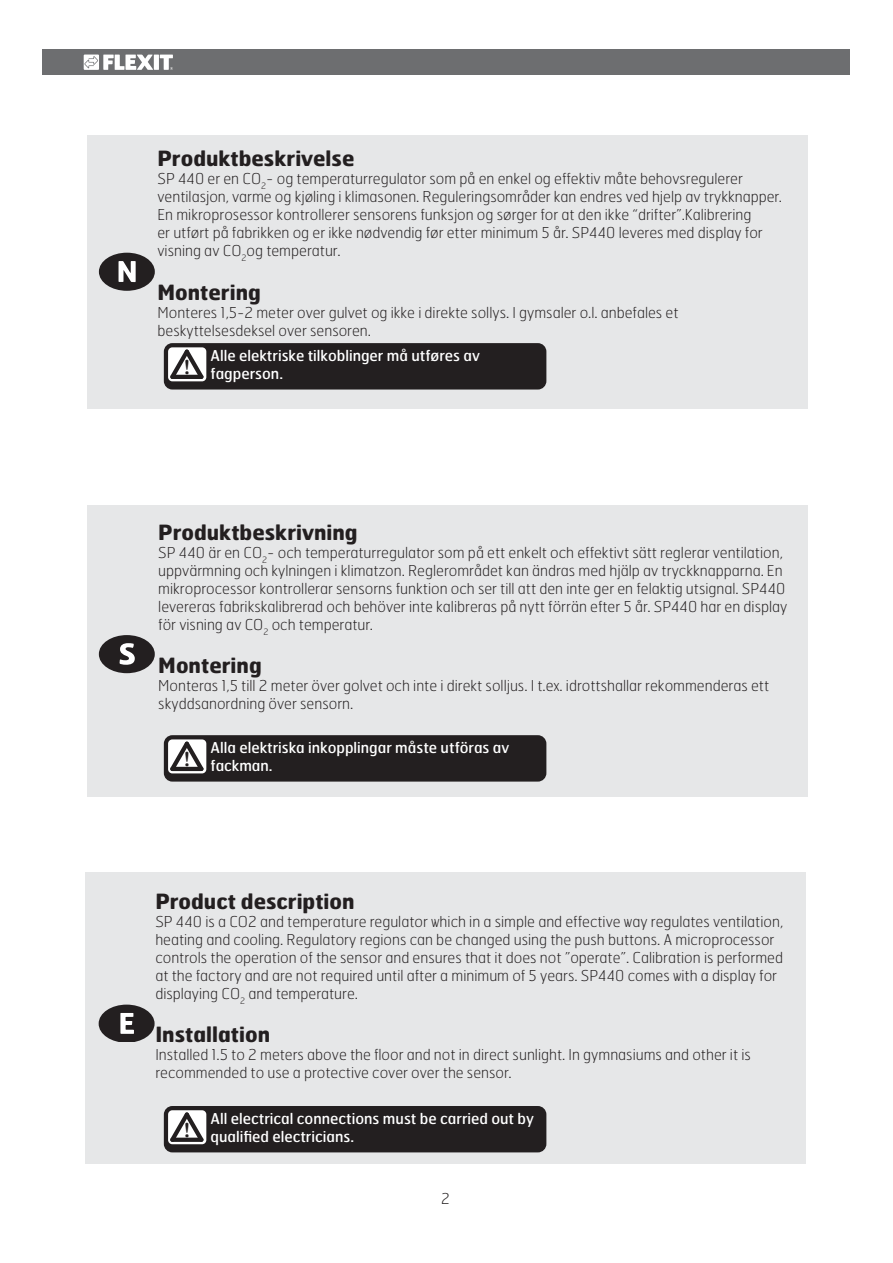
<style>
.page{position:relative;width:893px;height:1263px;background:#fff}
.page>*{position:absolute;margin:0;border:0;box-sizing:border-box;transform-origin:0 0}
.t1{font:700 22.35px "Garamond";color:#231f20}
.t2{font:700 21px "Hermes";color:#231f20}
.t3{font:100 15px/18px "Hermes";color:#231f20}
.t4{font:15px/18px "Hermes";color:#fff}
</style>
<div class="page">
<div style="left:87px;top:135px;width:720px;height:273px;background:#e6e7e8"></div>
<div style="left:87px;top:506px;width:720px;height:291px;background:#e6e7e8"></div>
<div style="left:85px;top:873px;width:721px;height:291px;background:#e6e7e8"></div>
<div style="left:100px;top:254px;width:54px;height:36px;background:#231f20;border-radius:50%"></div>
<div style="left:99px;top:253px;width:56px;height:38px;border:3px solid #231f20;border-radius:50%"></div>
<svg style="left:119px;top:261px;width:17px;height:21px"></svg>
<div style="left:100px;top:636px;width:54px;height:36px;background:#231f20;border-radius:50%"></div>
<div style="left:99px;top:635px;width:56px;height:38px;border:3px solid #231f20;border-radius:50%"></div>
<svg style="left:119px;top:643px;width:16px;height:22px"></svg>
<svg style="left:99px;top:1005px;width:56px;height:37px"></svg>
<div style="left:164px;top:343px;width:382px;height:47px;background:#231f20;border-radius:8px"></div>
<svg style="left:168px;top:347px;width:39px;height:35px"></svg>
<div style="left:164px;top:1106px;width:382px;height:46px;background:#231f20;border-radius:9px"></div>
<svg style="left:168px;top:1110px;width:39px;height:35px"></svg>
<div style="left:164px;top:735px;width:382px;height:47px;background:#231f20;border-radius:8px"></div>
<svg style="left:168px;top:739px;width:39px;height:35px"></svg>
<div style="left:42px;top:49px;width:808px;height:26px;background:#6d6e70"></div>
<div style="left:154px;top:55px;width:5px;height:15px;background:#fff"></div>
<svg style="left:160px;top:55px;width:13px;height:15px"></svg>
<svg style="left:84px;top:55px;width:69px;height:15px"></svg>
<h2 class="t2" style="left:157px;top:151px;width:198px">Produktbeskrivelse</h2>
<p class="t3" style="left:157px;top:171px;width:626px">SP 440 er en CO<sub>2</sub>- og temperaturregulator som på en enkel og effektiv måte behovsregulerer ventilasjon, varme og kjøling i klimasonen. Reguleringsområder kan endres ved hjelp av trykknapper.<br>En mikroprosessor kontrollerer sensorens funksjon og sørger for at den ikke “drifter”.Kalibrering<br>er utført på fabrikken og er ikke nødvendig før etter minimum 5 år. SP440 leveres med display for visning av CO<sub>2</sub>og temperatur.</p>
<h2 class="t2" style="left:157px;top:284px;width:105px">Montering</h2>
<p class="t3" style="left:157px;top:305px;width:522px">Monteres 1,5-2 meter over gulvet og ikke i direkte sollys. I gymsaler o.l. anbefales et beskyttelsesdeksel over sensoren.</p>
<h1 class="t1" style="left:184px;top:355px;width:7px">!</h1>
<p class="t4" style="left:211px;top:348px;width:271px">Alle elektriske tilkoblinger må utføres av fagperson.</p>
<h2 class="t2" style="left:158px;top:525px;width:201px">Produktbeskrivning</h2>
<p class="t3" style="left:158px;top:545px;width:631px">SP 440 är en CO<sub>2</sub>- och temperaturregulator som på ett enkelt och effektivt sätt reglerar ventilation, uppvärmning och kylningen i klimatzon. Reglerområdet kan ändras med hjälp av tryckknapparna. En mikroprocessor kontrollerar sensorns funktion och ser till att den inte ger en felaktig utsignal. SP440 levereras fabrikskalibrerad och behöver inte kalibreras på nytt förrän efter 5 år. SP440 har en display för visning av CO<sub>2</sub> och temperatur.</p>
<h2 class="t2" style="left:158px;top:658px;width:105px">Montering</h2>
<p class="t3" style="left:158px;top:678px;width:612px">Monteras 1,5 till 2 meter över golvet och inte i direkt solljus. I t.ex. idrottshallar rekommenderas ett skyddsanordning över sensorn.</p>
<h1 class="t1" style="left:184px;top:747px;width:7px">!</h1>
<p class="t4" style="left:211px;top:740px;width:300px">Alla elektriska inkopplingar måste utföras av fackman.</p>
<h2 class="t2" style="left:155px;top:893px;width:201px">Product description</h2>
<p class="t3" style="left:155px;top:914px;width:629px">SP 440 is a CO2 and temperature regulator which in a simple and effective way regulates ventilation, heating and cooling. Regulatory regions can be changed using the push buttons. A microprocessor controls the operation of the sensor and ensures that it does not ”operate”. Calibration is performed at the factory and are not required until after a minimum of 5 years. SP440 comes with a display for displaying CO<sub>2</sub> and temperature.</p>
<h2 class="t2" style="left:155px;top:1027px;width:116px">Installation</h2>
<p class="t3" style="left:155px;top:1047px;width:597px">Installed 1.5 to 2 meters above the floor and not in direct sunlight. In gymnasiums and other it is recommended to use a protective cover over the sensor.</p>
<h1 class="t1" style="left:184px;top:1118px;width:7px">!</h1>
<p class="t4" style="left:211px;top:1111px;width:325px">All electrical connections must be carried out by qualified electricians.</p>
<p class="t3" style="left:441px;top:1191px;width:10px">2</p>
</div>
